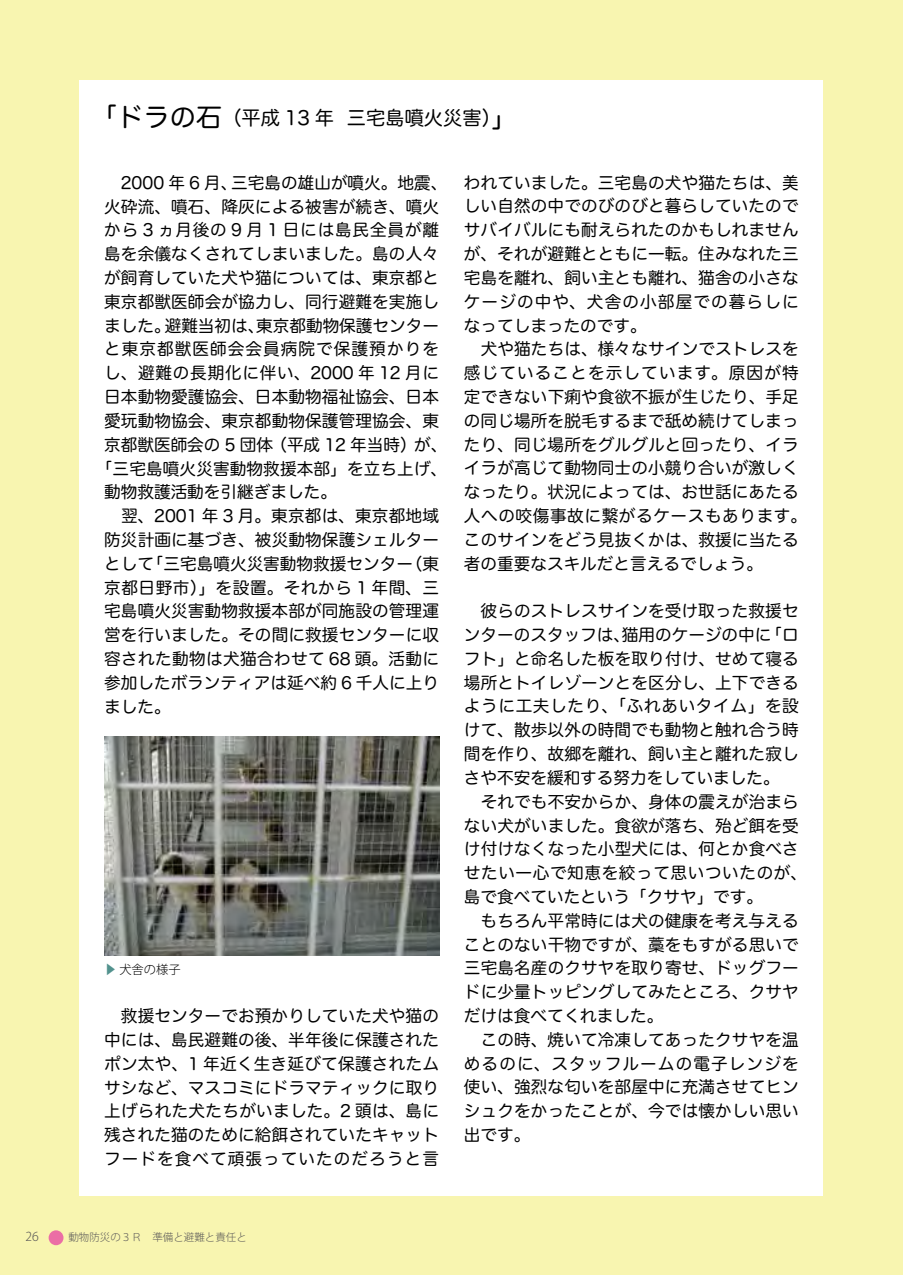
<style>
.page{position:relative;width:903px;height:1275px;background:#f8f5b0}
.page>*{position:absolute;margin:0;border:0;box-sizing:border-box;transform-origin:0 0}
.t1{font:19.25px "Hira Maru Pro W4";color:#000}
.t2{font:16.62px/23.8px "Hira Maru Pro W4";letter-spacing:.01em;color:#000}
.t3{font:16.62px "Hira Maru Pro W4";letter-spacing:.045em;color:#000}
.t4{font:16.62px "Hira Maru Pro W4";letter-spacing:.035em;color:#000}
.t5{font:16.62px "Hira Maru Pro W4";letter-spacing:.05em;color:#000}
.t6{font:16.62px "Hira Maru Pro W4";letter-spacing:.065em;color:#000}
.t7{font:300 12.25px "Koz Go Pro";color:#000}
.t8{font:300 12.25px "Koz Go Pro";color:#595757}
.t9{font:300 10.5px "Koz Go Pro";color:#595757}
.s1{font-size:26.25px}
.s2{color:#52928e}
</style>
<div class="page">
<div style="left:80px;top:80px;width:743px;height:1115px;background:#fff"></div>
<div style="left:49px;top:1230px;width:14px;height:15px;background:#eb6ea5;border-radius:50%"></div>
<img style="left:104px;top:736px;width:335px;height:219px">
<p class="t1" style="left:91px;top:101px;width:428px"><span class="s1">「ドラの石</span>（平成 13 年 三宅島噴火災害）<span class="s1">」</span></p>
<p class="t2" style="left:104px;top:170px;width:345px">　2000 年 6 月、三宅島の雄山が噴火。地震、</p>
<p class="t2" style="left:104px;top:193px;width:336px">火砕流、噴石、降灰による被害が続き、噴火</p>
<p class="t5" style="left:104px;top:216px;width:336px">から 3 ヵ月後の 9 月 1 日には島民全員が離</p>
<p class="t2" style="left:104px;top:241px;width:336px">島を余儀なくされてしまいました。島の人々</p>
<p class="t2" style="left:104px;top:265px;width:336px">が飼育していた犬や猫については、東京都と</p>
<p class="t2" style="left:104px;top:289px;width:336px">東京都獣医師会が協力し、同行避難を実施し</p>
<p class="t2" style="left:104px;top:312px;width:336px">ました。避難当初は、東京都動物保護センター</p>
<p class="t6" style="left:104px;top:335px;width:336px">と東京都獣医師会会員病院で保護預かりを</p>
<p class="t3" style="left:104px;top:359px;width:336px">し、避難の長期化に伴い、2000 年 12 月に</p>
<p class="t2" style="left:104px;top:384px;width:336px">日本動物愛護協会、日本動物福祉協会、日本</p>
<p class="t2" style="left:104px;top:408px;width:336px">愛玩動物協会、東京都動物保護管理協会、東</p>
<p class="t2" style="left:104px;top:432px;width:345px">京都獣医師会の 5 団体（平成 12 年当時）が、</p>
<p class="t2" style="left:96px;top:455px;width:353px">「三宅島噴火災害動物救援本部」を立ち上げ、</p>
<p class="t2" style="left:104px;top:479px;width:234px">動物救護活動を引継ぎました。</p>
<p class="t2" style="left:104px;top:503px;width:336px">　翌、2001 年 3 月。東京都は、東京都地域</p>
<p class="t2" style="left:104px;top:527px;width:336px">防災計画に基づき、被災動物保護シェルター</p>
<p class="t2" style="left:104px;top:551px;width:336px">として「三宅島噴火災害動物救援センター（東</p>
<p class="t4" style="left:104px;top:573px;width:336px">京都日野市）」を設置。それから 1 年間、三</p>
<p class="t2" style="left:104px;top:598px;width:336px">宅島噴火災害動物救援本部が同施設の管理運</p>
<p class="t2" style="left:104px;top:622px;width:336px">営を行いました。その間に救援センターに収</p>
<p class="t2" style="left:104px;top:646px;width:336px">容された動物は犬猫合わせて 68 頭。活動に</p>
<p class="t2" style="left:104px;top:670px;width:336px">参加したボランティアは延べ約 6 千人に上り</p>
<p class="t2" style="left:104px;top:693px;width:68px">ました。</p>
<p class="t7" style="left:104px;top:961px;width:78px"><span class="s2">▶</span> 犬舎の様子</p>
<p class="t2" style="left:104px;top:1003px;width:336px;text-align:justify">　救援センターでお預かりしていた犬や猫の中には、島民避難の後、半年後に保護されたポン太や、1 年近く生き延びて保護されたムサシなど、マスコミにドラマティックに取り上げられた犬たちがいました。2 頭は、島に残された猫のために給餌されていたキャットフードを食べて頑張っていたのだろうと言</p>
<p class="t2" style="left:464px;top:170px;width:345px">われていました。三宅島の犬や猫たちは、美しい自然の中でのびのびと暮らしていたのでサバイバルにも耐えられたのかもしれませんが、それが避難とともに一転。住みなれた三宅島を離れ、飼い主とも離れ、猫舎の小さなケージの中や、犬舎の小部屋での暮らしになってしまったのです。<br>　犬や猫たちは、様々なサインでストレスを感じていることを示しています。原因が特定できない下痢や食欲不振が生じたり、手足の同じ場所を脱毛するまで舐め続けてしまったり、同じ場所をグルグルと回ったり、イライラが高じて動物同士の小競り合いが激しくなったり。状況によっては、お世話にあたる人への咬傷事故に繋がるケースもあります。このサインをどう見抜くかは、救援に当たる者の重要なスキルだと言えるでしょう。</p>
<p class="t2" style="left:464px;top:598px;width:345px">　彼らのストレスサインを受け取った救援センターのスタッフは、猫用のケージの中に「ロフト」と命名した板を取り付け、せめて寝る場所とトイレゾーンとを区分し、上下できるように工夫したり、「ふれあいタイム」を設けて、散歩以外の時間でも動物と触れ合う時間を作り、故郷を離れ、飼い主と離れた寂しさや不安を緩和する努力をしていました。<br>　それでも不安からか、身体の震えが治まらない犬がいました。食欲が落ち、殆ど餌を受け付けなくなった小型犬には、何とか食べさせたい一心で知恵を絞って思いついたのが、島で食べていたという「クサヤ」です。<br>　もちろん平常時には犬の健康を考え与えることのない干物ですが、藁をもすがる思いで三宅島名産のクサヤを取り寄せ、ドッグフードに少量トッピングしてみたところ、クサヤだけは食べてくれました。<br>　この時、焼いて冷凍してあったクサヤを温めるのに、スタッフルームの電子レンジを使い、強烈な匂いを部屋中に充満させてヒンシュクをかったことが、今では懐かしい思い出です。</p>
<p class="t8" style="left:25px;top:1229px;width:15px">26</p>
<p class="t9" style="left:68px;top:1230px;width:180px">動物防災の３Ｒ　準備と避難と責任と</p>
</div>
